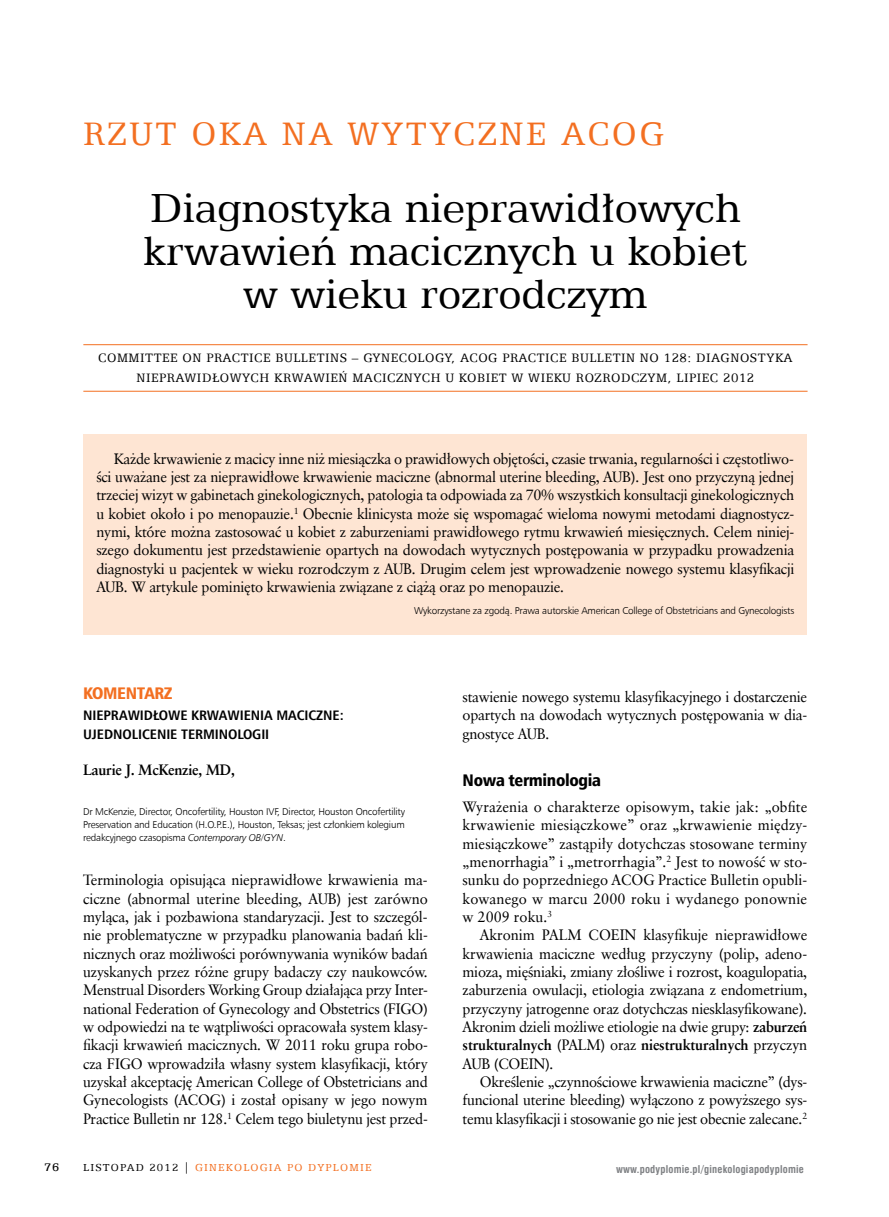
<style>
.page{position:relative;width:889px;height:1217px;background:#fff}
.page>*{position:absolute;margin:0;border:0;box-sizing:border-box;transform-origin:0 0}
.t1{font:45.9px/42.8px "Egyptian 505 EU";letter-spacing:-.005em;color:#000;text-align:center}
.t2{font:36.75px "Egyptian 505 EU";letter-spacing:.07em;color:#f36f21}
.t3{font:16.8px "Humnst 777 Blk Cn EU";letter-spacing:-.02em;color:#000}
.t4{font:16.8px "Humnst 777 Blk Cn EU";letter-spacing:-.02em;color:#f36f21}
.t5{font:15px/18.3px "Class Garmnd EU";letter-spacing:-.02em;color:#000;text-align:justify}
.t6{font:700 15px "Class Garmnd EU";letter-spacing:-.02em;color:#000}
.t7{font:13.8px/19.8px "Egyptian 505 EU";letter-spacing:.04em;color:#000;text-align:center}
.t8{font:700 13.8px/18.3px "Humnst 777 Cn EU";letter-spacing:-.005em;color:#000;scale:1.07 1}
.t9{font:12.45px "Egyptian 505 Md EU";color:#000}
.t10{font:11.4px "Egyptian 505 EU";letter-spacing:.1em;color:#f36f21}
.t11{font:700 10.5px "Swis 721 Cn EU";letter-spacing:.02em;color:#808285}
.t12{font:9.9px/13px "Humnst 777 Lt EU";letter-spacing:-.02em;color:#000;text-align:justify}
.s1{font-style:italic}
.s2{color:#000}
.s3{font-weight:700}
</style>
<div class="page">
<hr style="left:83px;top:344px;width:724px;height:1px;background:#f36f21">
<hr style="left:83px;top:391px;width:724px;height:1px;background:#f36f21">
<div style="left:83px;top:434px;width:724px;height:200px;background:#fee5d3"></div>
<h2 class="t2" style="left:83px;top:112px;width:582px">RZUT OKA NA WYTYCZNE ACOG</h2>
<h1 class="t1" style="left:143px;top:186px;width:606px">DIAGNOSTYKA NIEPRAWIDŁOWYCH<br>KRWAWIEŃ MACICZNYCH U KOBIET<br>W WIEKU ROZRODCZYM</h1>
<p class="t7" style="left:98px;top:348px;width:696px">COMMITTEE ON PRACTICE BULLETINS – GYNECOLOGY, ACOG PRACTICE BULLETIN NO 128: DIAGNOSTYKA<br>NIEPRAWIDŁOWYCH KRWAWIEŃ MACICZNYCH U KOBIET W WIEKU ROZRODCZYM, LIPIEC 2012</p>
<p class="t5" style="left:96px;top:449px;width:699px;text-indent:17px">Każde krwawienie z macicy inne niż miesiączka o prawidłowych objętości, czasie trwania, regularności i częstotliwo&shy;ści uważane jest za nieprawidłowe krwawienie maciczne (abnormal uterine bleeding, AUB). Jest ono przyczyną jednej trzeciej wizyt w gabinetach ginekologicznych, patologia ta odpowiada za 70% wszystkich konsultacji ginekologicznych u kobiet około i po menopauzie.<sup>1</sup> Obecnie klinicysta może się wspomagać wieloma nowymi metodami diagnostycz&shy;nymi, które można zastosować u kobiet z zaburzeniami prawidłowego rytmu krwawień miesięcznych. Celem niniej&shy;szego dokumentu jest przedstawienie opartych na dowodach wytycznych postępowania w przypadku prowadzenia diagnostyki u pacjentek w wieku rozrodczym z AUB. Drugim celem jest wprowadzenie nowego systemu klasyfikacji AUB. W artykule pominięto krwawienia związane z ciążą oraz po menopauzie.</p>
<p class="t12" style="left:414px;top:603px;width:382px">Wykorzystane za zgodą. Prawa autorskie American College of Obstetricians and Gynecologists</p>
<p class="t4" style="left:83px;top:682px;width:91px">Komentarz</p>
<p class="t8" style="left:83px;top:706px;width:245px">NIEPRAWIDŁOWE KRWAWIENIA MACICZNE:<br>UJEDNOLICENIE TERMINOLOGII</p>
<p class="t6" style="left:83px;top:760px;width:153px">Laurie J. McKenzie, MD,</p>
<p class="t12" style="left:83px;top:805px;width:323px">Dr McKenzie, Director, Oncofertility, Houston IVF, Director, Houston Oncofertility Preservation and Education (H.O.P.E.), Houston, Teksas; jest członkiem kolegium redakcyjnego czasopisma <span class="s1">Contemporary OB/GYN</span>.</p>
<p class="t5" style="left:83px;top:870px;width:346px">Terminologia opisująca nieprawidłowe krwawienia ma&shy;ciczne (abnormal uterine bleeding, AUB) jest zarówno myląca, jak i pozbawiona standaryzacji. Jest to szczegól&shy;nie problematyczne w przypadku planowania badań kli&shy;nicznych oraz możliwości porównywania wyników badań uzyskanych przez różne grupy badaczy czy naukowców.<br>Menstrual Disorders Working Group działająca przy Inter&shy;national Federation of Gynecology and Obstetrics (FIGO) w odpowiedzi na te wątpliwości opracowała system klasy&shy;fikacji krwawień macicznych. W 2011 roku grupa robo&shy;cza FIGO wprowadziła własny system klasyfikacji, który uzyskał akceptację American College of Obstetricians and Gynecologists (ACOG) i został opisany w jego nowym Practice Bulletin nr 128.<sup>1</sup> Celem tego biuletynu jest przed-</p>
<p class="t9" style="left:44px;top:1159px;width:17px">76</p>
<p class="t10" style="left:83px;top:1160px;width:290px"><span class="s2">LISTOPAD 2012 |</span> GINEKOLOGIA PO DYPLOMIE</p>
<p class="t5" style="left:462px;top:687px;width:346px">stawienie nowego systemu klasyfikacyjnego i dostarczenie opartych na dowodach wytycznych postępowania w dia&shy;gnostyce AUB.</p>
<p class="t3" style="left:462px;top:769px;width:140px">nowa terminologia</p>
<p class="t5" style="left:462px;top:797px;width:346px">Wyrażenia o charakterze opisowym, takie jak: „obfite krwawienie miesiączkowe” oraz „krwawienie między&shy;miesiączkowe” zastąpiły dotychczas stosowane terminy „menorrhagia” i „metrorrhagia”.<sup>2</sup> Jest to nowość w sto&shy;sunku do poprzedniego ACOG Practice Bulletin opubli&shy;kowanego w marcu 2000 roku i wydanego ponownie w 2009 roku.<sup>3</sup></p>
<p class="t5" style="left:462px;top:925px;width:346px;text-indent:17px">Akronim PALM COEIN klasyfikuje nieprawidłowe krwawienia maciczne według przyczyny (polip, adeno&shy;mioza, mięśniaki, zmiany złośliwe i rozrost, koagulopatia, zaburzenia owulacji, etiologia związana z endometrium, przyczyny jatrogenne oraz dotychczas niesklasyfikowane).<br>Akronim dzieli możliwe etiologie na dwie grupy: <span class="s3">zaburzeń strukturalnych</span> (PALM) oraz <span class="s3">niestrukturalnych</span> przyczyn AUB (COEIN).</p>
<p class="t5" style="left:462px;top:1072px;width:346px;text-indent:17px">Określenie „czynnościowe krwawienia maciczne” (dys&shy;funcional uterine bleeding) wyłączono z powyższego sys&shy;temu klasyfikacji i stosowanie go nie jest obecnie zalecane.<sup>2</sup></p>
<p class="t11" style="left:616px;top:1162px;width:189px">www.podyplomie.pl/ginekologiapodyplomie</p>
</div>
